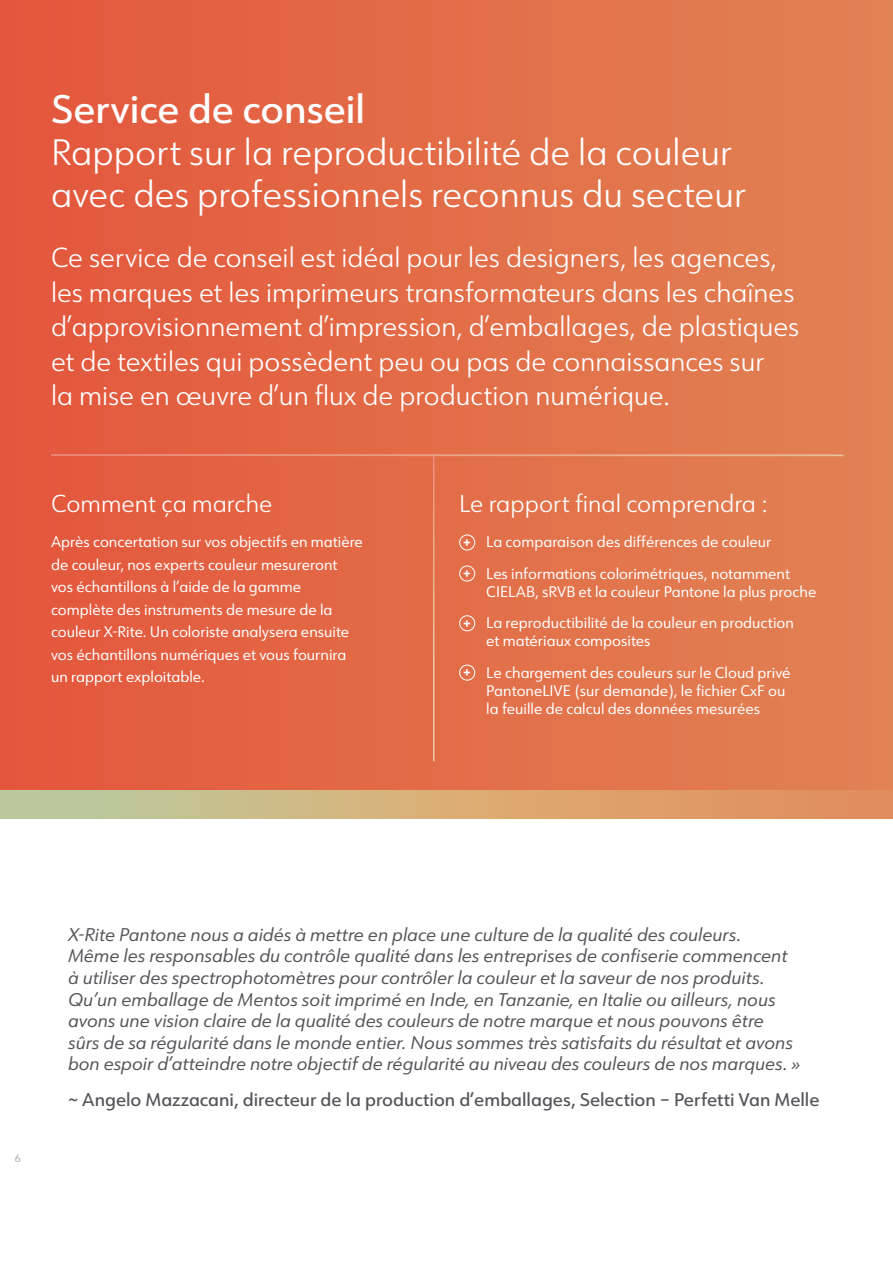
<style>
.page{position:relative;width:893px;height:1263px;background:#fff}
.page>*{position:absolute;margin:0;border:0;box-sizing:border-box;transform-origin:0 0}
.t1{font:500 39px "URW Form";color:#fff}
.t2{font:300 36px/42px "URW Form";color:#fff}
.t3{font:300 27px/34.5px "URW Form";color:#fff}
.t4{font:300 24px "URW Form";color:#fff}
.t5{font:italic 18px/21.6px "URW Form";color:#54565a}
.t6{font:500 18px "URW Form";color:#54565a}
.t7{font:15px/22.5px "URW Form";color:#fff}
.t8{font:700 13.5px "URW Form";color:#fff}
.t9{font:10.5px "URW Form";color:#a9aaad}
</style>
<div class="page">
<div style="left:0;top:0;width:893px;height:791px;background:linear-gradient(to right,#e4563c,#e18354)"></div>
<div style="left:0;top:791px;width:893px;height:28px;background:linear-gradient(to right,#bdcf9e,#ea8c56)"></div>
<hr style="left:48px;top:455px;width:797px;height:1px;background:#fff">
<hr style="left:51px;top:454px;width:791px;height:2px;background:#fff">
<hr style="left:433px;top:455px;width:1px;height:306px;background:#fff">
<div style="left:459px;top:534px;width:16px;height:16px;border:1px solid #fff;border-radius:50%"></div>
<div style="left:459px;top:566px;width:16px;height:15px;border:1px solid #fff;border-radius:50%"></div>
<div style="left:459px;top:615px;width:16px;height:16px;border:1px solid #fff;border-radius:50%"></div>
<div style="left:459px;top:665px;width:16px;height:15px;border:1px solid #fff;border-radius:50%"></div>
<h1 class="t1" style="left:51px;top:83px;width:315px">Service de conseil</h1>
<h2 class="t2" style="left:51px;top:131px;width:697px">Rapport sur la reproductibilité de la couleur avec des professionnels reconnus du secteur</h2>
<p class="t3" style="left:51px;top:240px;width:750px">Ce service de conseil est idéal pour les designers, les agences, les marques et les imprimeurs transformateurs dans les chaînes d’approvisionnement d’impression, d’emballages, de plastiques et de textiles qui possèdent peu ou pas de connaissances sur<br>la mise en œuvre d’un flux de production numérique.</p>
<h3 class="t4" style="left:51px;top:487px;width:223px">Comment ça marche</h3>
<p class="t7" style="left:51px;top:530px;width:313px">Après concertation sur vos objectifs en matière de couleur, nos experts couleur mesureront vos échantillons à l’aide de la gamme complète des instruments de mesure de la couleur X-Rite. Un coloriste analysera ensuite vos échantillons numériques et vous fournira un rapport exploitable.</p>
<h3 class="t4" style="left:459px;top:487px;width:309px">Le rapport final comprendra :</h3>
<p class="t7" style="left:486px;top:526px;width:305px;line-height:31.5px">La comparaison des différences de couleur<br>Les informations colorimétriques, notamment</p>
<p class="t7" style="left:486px;top:575px;width:332px;line-height:31.5px">CIELAB, sRVB et la couleur Pantone la plus proche<br>La reproductibilité de la couleur en production</p>
<p class="t7" style="left:486px;top:625px;width:306px;line-height:31.5px">et matériaux composites<br>Le chargement des couleurs sur le Cloud privé</p>
<p class="t7" style="left:486px;top:681px;width:301px;line-height:18px">PantoneLIVE (sur demande), le fichier CxF ou la feuille de calcul des données mesurées</p>
<p class="t8" style="left:463px;top:533px;width:9px">+</p>
<p class="t8" style="left:463px;top:564px;width:9px">+</p>
<p class="t8" style="left:463px;top:613px;width:9px">+</p>
<p class="t8" style="left:463px;top:663px;width:9px">+</p>
<p class="t9" style="left:15px;top:1151px;width:8px">6</p>
<p class="t5" style="left:68px;top:923px;width:734px">X-Rite Pantone nous a aidés à mettre en place une culture de la qualité des couleurs.<br>Même les responsables du contrôle qualité dans les entreprises de confiserie commencent à utiliser des spectrophotomètres pour contrôler la couleur et la saveur de nos produits.<br>Qu’un emballage de Mentos soit imprimé en Inde, en Tanzanie, en Italie ou ailleurs, nous avons une vision claire de la qualité des couleurs de notre marque et nous pouvons être<br>sûrs de sa régularité dans le monde entier. Nous sommes très satisfaits du résultat et avons bon espoir d’atteindre notre objectif de régularité au niveau des couleurs de nos marques. »</p>
<p class="t6" style="left:68px;top:1087px;width:753px">~ Angelo Mazzacani, directeur de la production d’emballages, Selection – Perfetti Van Melle</p>
</div>
